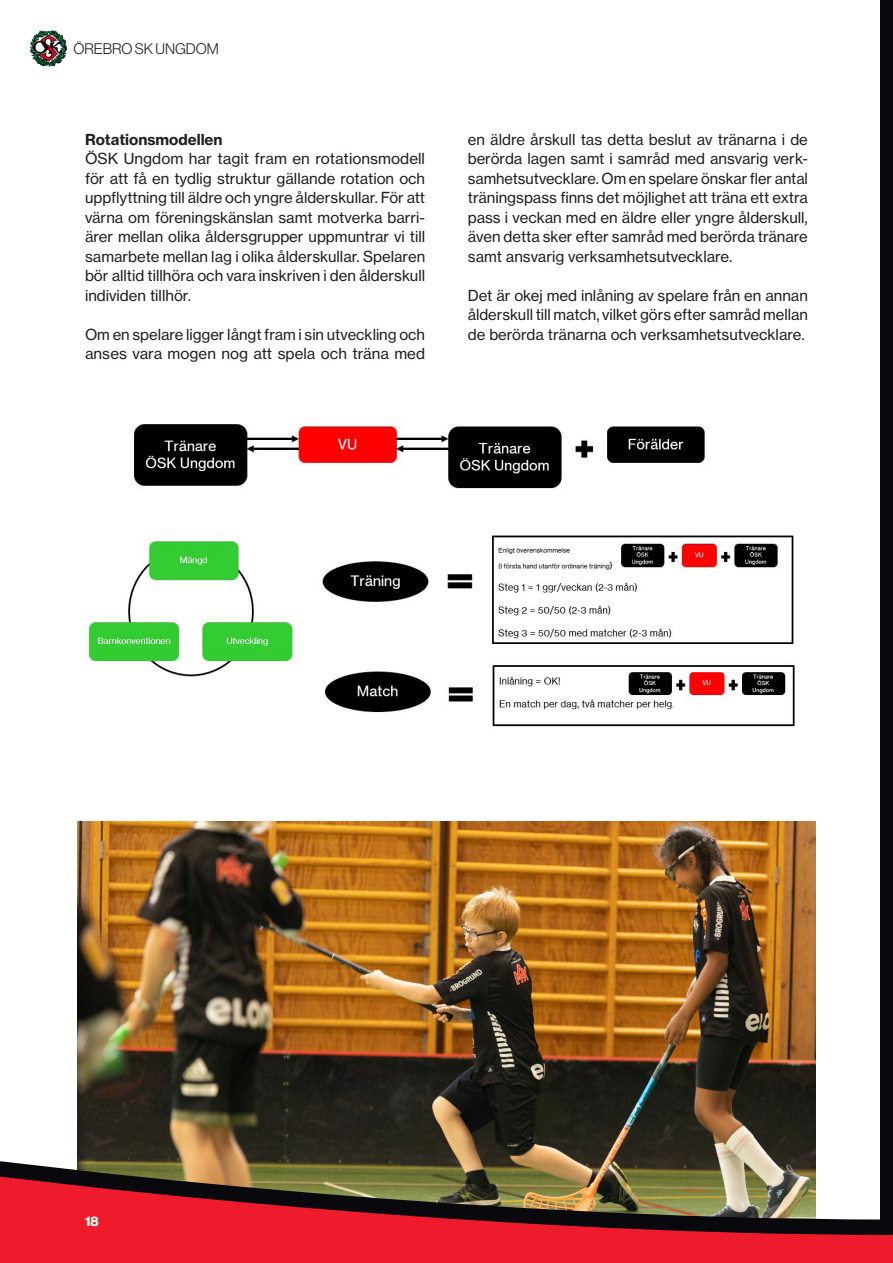
<style>
.page{position:relative;width:893px;height:1263px;background:#fff}
.page>*{position:absolute;margin:0;border:0;box-sizing:border-box;transform-origin:0 0}
.Rubrik_24p{font:15px/19.5px "N Haas Grotesk TX Pro 55 Rg";color:#231f20;text-align:justify}
.ÖSK_Bröd_utan_avstånd{font:15px "N Haas Grotesk TX Pro 75 Bd";color:#231f20}
.t1{font:15px "N Haas Grotesk DS Pro 45 Lt";color:#231f20}
.t2{font:13.5px "N Haas Grotesk DS Pro 75 Bd";color:#fff}
</style>
<div class="page">
<div style="left:880px;top:0;width:13px;height:1263px;background:#08080d"></div>
<img style="left:85px;top:419px;width:710px;height:308px">
<img style="left:77px;top:821px;width:739px;height:338px">
<img style="left:0;top:1159px;width:816px;height:16px">
<img style="left:30px;top:30px;width:37px;height:36px">
<svg style="left:0;top:1175px;width:893px;height:88px;background:#b23a38"></svg>
<p class="t1" style="left:73px;top:41px;width:147px">ÖREBRO SK UNGDOM</p>
<p class="ÖSK_Bröd_utan_avstånd" style="left:85px;top:130px;width:139px">Rotationsmodellen</p>
<p class="Rubrik_24p" style="left:85px;top:149px;width:342px">ÖSK Ungdom har tagit fram en rotationsmodell för att få en tydlig struktur gällande rotation och uppflyttning till äldre och yngre ålderskullar. För att värna om föreningskänslan samt motverka barri&shy;ärer mellan olika åldersgrupper uppmuntrar vi till samarbete mellan lag i olika ålderskullar. Spelaren bör alltid tillhöra och vara inskriven i den ålderskull individen tillhör.</p>
<p class="Rubrik_24p" style="left:85px;top:325px;width:341px">Om en spelare ligger långt fram i sin utveckling och anses vara mogen nog att spela och träna med</p>
<p class="Rubrik_24p" style="left:468px;top:130px;width:342px">en äldre årskull tas detta beslut av tränarna i de berörda lagen samt i samråd med ansvarig verk&shy;samhetsutvecklare. Om en spelare önskar fler antal träningspass finns det möjlighet att träna ett extra pass i veckan med en äldre eller yngre ålderskull, även detta sker efter samråd med berörda tränare samt ansvarig verksamhetsutvecklare.</p>
<p class="Rubrik_24p" style="left:468px;top:286px;width:342px">Det är okej med inlåning av spelare från en annan ålderskull till match, vilket görs efter samråd mellan de berörda tränarna och verksamhetsutvecklare.</p>
<p class="t2" style="left:85px;top:1213px;width:15px">18</p>
</div>
